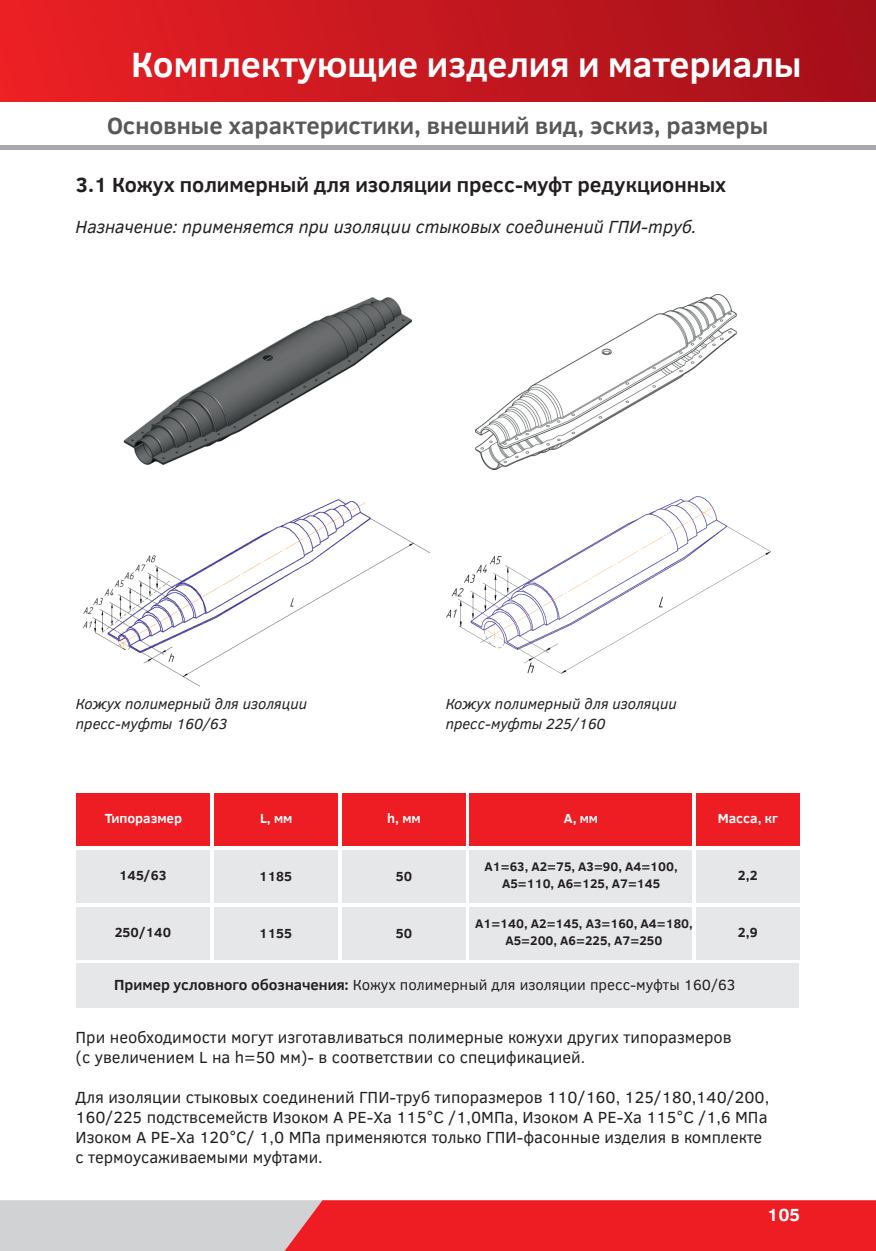
<style>
.page{position:relative;width:876px;height:1251px;background:#fff}
.page>*{position:absolute;margin:0;border:0;box-sizing:border-box;transform-origin:0 0}
.t1{font:700 36px "Clear Sans";color:#fff}
.t2{font:700 24px "Clear Sans";color:#57585a}
.t3{font:700 21px "Clear Sans";color:#231f20}
.t4{font:italic 18px "Clear Sans";color:#231f20}
.t5{font:700 18px "Clear Sans";color:#fff}
.t6{font:16.5px/20.1px "Clear Sans";color:#231f20}
.t7{font:italic 15px/20.2px "Clear Sans";color:#231f20}
.t8{font:15px "Clear Sans";color:#231f20}
.t9{font:700 13.5px "Clear Sans";color:#231f20}
.t10{font:700 13.5px "Clear Sans";color:#fff}
.t11{font:700 12.75px/17.2px "Clear Sans";color:#231f20;text-align:center}
.s1{font-weight:700}
</style>
<div class="page">
<img style="left:123px;top:297px;width:290px;height:168px">
<img style="left:476px;top:294px;width:260px;height:175px">
<img style="left:446px;top:496px;width:325px;height:178px">
<img style="left:82px;top:499px;width:348px;height:188px">
<div style="left:76px;top:963px;width:723px;height:44px;background:#e6e7e9"></div>
<div style="left:0;top:0;width:876px;height:102px;background:linear-gradient(to right,#eb2025,#a21019)"></div>
<svg style="left:0;top:1200px;width:876px;height:50px;background:#e45c61"></svg>
<div style="left:0;top:145px;width:876px;height:5px;background:#a8a9ad"></div>
<div style="left:76px;top:792px;width:134px;height:53px;background:#ee1d23"></div>
<div style="left:470px;top:792px;width:222px;height:53px;background:#ee1d23"></div>
<div style="left:214px;top:792px;width:124px;height:53px;background:#ee1d23"></div>
<div style="left:696px;top:792px;width:103px;height:53px;background:#ee1d23"></div>
<div style="left:342px;top:792px;width:123px;height:53px;background:#ee1d23"></div>
<div style="left:76px;top:849px;width:134px;height:53px;background:#e6e7e9"></div>
<div style="left:470px;top:849px;width:222px;height:53px;background:#e6e7e9"></div>
<div style="left:214px;top:849px;width:124px;height:53px;background:#e6e7e9"></div>
<div style="left:696px;top:849px;width:103px;height:53px;background:#e6e7e9"></div>
<div style="left:342px;top:849px;width:123px;height:53px;background:#e6e7e9"></div>
<div style="left:76px;top:906px;width:134px;height:53px;background:#e6e7e9"></div>
<div style="left:470px;top:906px;width:222px;height:53px;background:#e6e7e9"></div>
<div style="left:214px;top:906px;width:124px;height:53px;background:#e6e7e9"></div>
<div style="left:696px;top:906px;width:103px;height:53px;background:#e6e7e9"></div>
<div style="left:342px;top:906px;width:123px;height:53px;background:#e6e7e9"></div>
<h1 class="t1" style="left:131px;top:51px;width:672px">Комплектующие изделия и материалы</h1>
<h2 class="t2" style="left:107px;top:116px;width:663px">Основные характеристики, внешний вид, эскиз, размеры</h2>
<p class="t3" style="left:76px;top:176px;width:652px">3.1 Кожух полимерный для изоляции пресс-муфт редукционных</p>
<p class="t4" style="left:76px;top:220px;width:622px">Назначение: применяется при изоляции стыковых соединений ГПИ-труб.</p>
<p class="t7" style="left:76px;top:695px;width:233px">Кожух полимерный для изоляции пресс-муфты 160/63</p>
<p class="t7" style="left:446px;top:695px;width:233px">Кожух полимерный для изоляции пресс-муфты 225/160</p>
<p class="t10" style="left:105px;top:812px;width:79px">Типоразмер</p>
<p class="t10" style="left:260px;top:813px;width:34px">L, мм</p>
<p class="t10" style="left:387px;top:813px;width:35px">h, мм</p>
<p class="t10" style="left:564px;top:813px;width:36px">A, мм</p>
<p class="t10" style="left:718px;top:813px;width:62px">Масса, кг</p>
<p class="t9" style="left:119px;top:870px;width:49px">145/63</p>
<p class="t9" style="left:259px;top:870px;width:34px">1185</p>
<p class="t9" style="left:396px;top:870px;width:18px">50</p>
<p class="t11" style="left:484px;top:859px;width:195px">А1=63, А2=75, А3=90, А4=100,<br>А5=110, А6=125, А7=145</p>
<p class="t9" style="left:738px;top:870px;width:21px">2,2</p>
<p class="t9" style="left:115px;top:927px;width:58px">250/140</p>
<p class="t9" style="left:259px;top:927px;width:34px">1155</p>
<p class="t9" style="left:396px;top:927px;width:18px">50</p>
<p class="t11" style="left:475px;top:916px;width:219px">А1=140, А2=145, А3=160, А4=180,<br>А5=200, А6=225, А7=250</p>
<p class="t9" style="left:738px;top:926px;width:21px">2,9</p>
<p class="t8" style="left:114px;top:978px;width:623px"><span class="s1">Пример условного обозначения:</span> Кожух полимерный для изоляции пресс-муфты 160/63</p>
<p class="t6" style="left:76px;top:1028px;width:658px">При необходимости могут изготавливаться полимерные кожухи других типоразмеров (с увеличением L на h=50 мм)- в соответствии со спецификацией.</p>
<p class="t6" style="left:76px;top:1088px;width:695px">Для изоляции стыковых соединений ГПИ-труб типоразмеров 110/160, 125/180,140/200, 160/225 подствсемейств Изоком А PE-Xа 115°С /1,0МПа, Изоком А PE-Xа 115°С /1,6 МПа Изоком А PE-Xа 120°С/ 1,0 МПа применяются только ГПИ-фасонные изделия в комплекте с термоусаживаемыми муфтами.</p>
<p class="t5" style="left:767px;top:1207px;width:35px">105</p>
</div>
